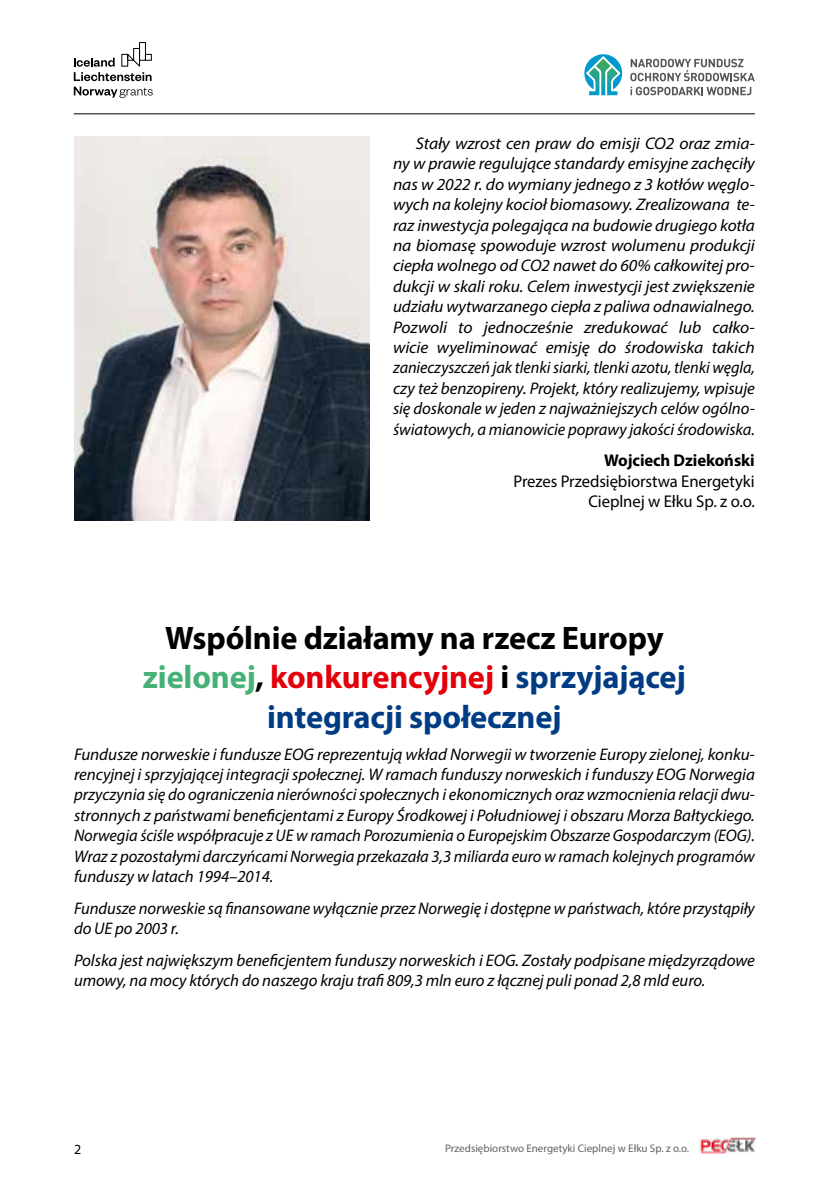
<style>
.page{position:relative;width:840px;height:1191px;background:#fff}
.page>*{position:absolute;margin:0;border:0;box-sizing:border-box;transform-origin:0 0}
.t1{font:700 32.6px/39.6px "Myriad Pro";letter-spacing:-.005em;color:#003c83;text-align:center}
.t2{font:17px/20.4px "Myriad Pro";letter-spacing:-.005em;color:#000;text-align:right}
.t3{font:700 17px "Myriad Pro";letter-spacing:-.005em;color:#000}
.t4{font:italic 16.8px/20.4px "Myriad Pro";letter-spacing:-.005em;color:#000}
.t5{font:italic 16.8px/20.4px "Myriad Pro";letter-spacing:-.005em;color:#000;text-align:justify;scale:1.04 1}
.t6{font:14px "Myriad Pro";color:#000}
.t7{font:11px "Myriad Pro";color:#626261}
.s1{color:#000}
.s2{color:#45b175}
.s3{color:#e3000b}
</style>
<div class="page">
<div style="left:145px;top:54px;width:7px;height:7px;border:1px solid #000"></div>
<div style="left:139px;top:42px;width:7px;height:19px;border:1px solid #000"></div>
<svg style="left:74px;top:48px;width:77px;height:33px"></svg>
<svg style="left:74px;top:87px;width:79px;height:11px"></svg>
<svg style="left:630px;top:59px;width:124px;height:22px"></svg>
<svg style="left:630px;top:87px;width:121px;height:8px"></svg>
<svg style="left:584px;top:54px;width:38px;height:41px"></svg>
<hr style="left:74px;top:113px;width:680px;height:1px;background:#000">
<img style="left:699px;top:1137px;width:57px;height:16px">
<img style="left:74px;top:136px;width:295px;height:384px">
<p class="t5" style="left:393px;top:133px;width:349px;text-indent:23px">Stały wzrost cen praw do emisji CO2 oraz zmia&shy;ny w prawie regulujące standardy emisyjne zachęciły nas w 2022 r. do wymiany jednego z 3 kotłów węglo&shy;wych na kolejny kocioł biomasowy. Zrealizowana te&shy;raz inwestycja polegająca na budowie drugiego kotła na biomasę spowoduje wzrost wolumenu produkcji ciepła wolnego od CO2 nawet do 60% całkowitej pro&shy;dukcji w skali roku. Celem inwestycji jest zwiększenie udziału wytwarzanego ciepła z paliwa odnawialnego.<br>Pozwoli to jednocześnie zredukować lub całko&shy;wicie wyeliminować emisję do środowiska takich zanieczyszczeń jak tlenki siarki, tlenki azotu, tlenki węgla, czy też benzopireny. Projekt, który realizujemy, wpisuje się doskonale w jeden z najważniejszych celów ogólno&shy;światowych, a mianowicie poprawy jakości środowiska.</p>
<p class="t3" style="left:604px;top:449px;width:152px">Wojciech Dziekoński</p>
<p class="t2" style="left:513px;top:470px;width:243px">Prezes Przedsiębiorstwa Energetyki<br>Cieplnej w Ełku Sp. z o.o.</p>
<h1 class="t1" style="left:143px;top:617px;width:544px"><span class="s1">Wspólnie działamy na rzecz Europy </span><span class="s2">zielonej</span><span class="s1">,</span> <span class="s3">konkurencyjnej</span> <span class="s1">i</span> sprzyjającej integracji społecznej</h1>
<p class="t4" style="left:74px;top:743px;width:682px;text-align:justify">Fundusze norweskie i fundusze EOG reprezentują wkład Norwegii w tworzenie Europy zielonej, konku&shy;rencyjnej i sprzyjającej integracji społecznej. W ramach funduszy norweskich i funduszy EOG Norwegia przyczynia się do ograniczenia nierówności społecznych i ekonomicznych oraz wzmocnienia relacji dwu&shy;stronnych z państwami beneficjentami z Europy Środkowej i Południowej i obszaru Morza Bałtyckiego.<br>Norwegia ściśle współpracuje z UE w ramach Porozumienia o Europejskim Obszarze Gospodarczym (EOG).<br>Wraz z pozostałymi darczyńcami Norwegia przekazała 3,3 miliarda euro w ramach kolejnych programów funduszy w latach 1994–2014.</p>
<p class="t4" style="left:74px;top:897px;width:682px">Fundusze norweskie są finansowane wyłącznie przez Norwegię i dostępne w państwach, które przystąpiły do UE po 2003 r.</p>
<p class="t4" style="left:74px;top:949px;width:682px">Polska jest największym beneficjentem funduszy norweskich i EOG. Zostały podpisane międzyrządowe umowy, na mocy których do naszego kraju trafi 809,3 mln euro z łącznej puli ponad 2,8 mld euro.</p>
<p class="t6" style="left:74px;top:1140px;width:9px">2</p>
<p class="t7" style="left:445px;top:1141px;width:245px">Przedsiębiorstwo Energetyki Cieplnej w Ełku Sp. z o.o.</p>
</div>
